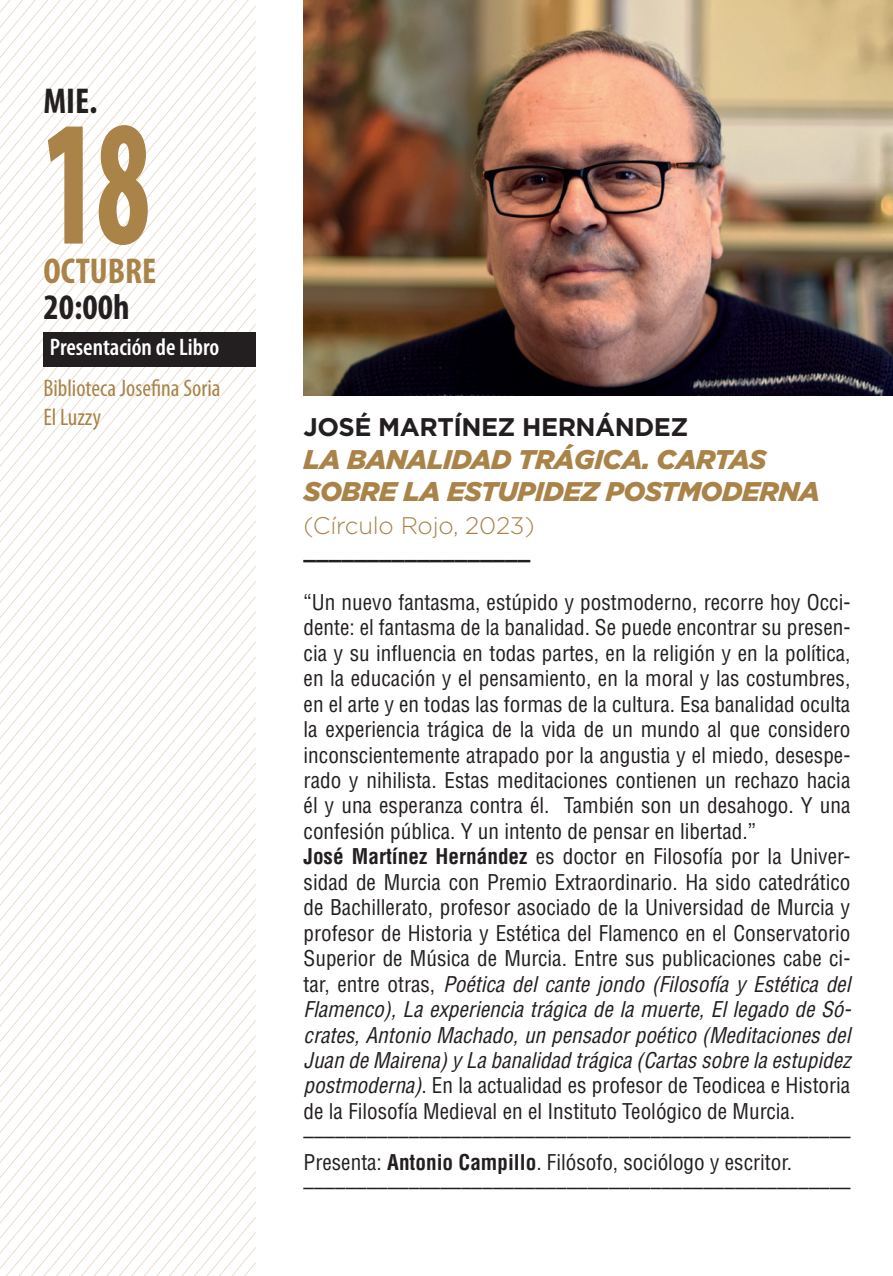
<style>
.page{position:relative;width:893px;height:1276px;background:#fff}
.page>*{position:absolute;margin:0;border:0;box-sizing:border-box;transform-origin:0 0}
.t1{font:900 condensed 180px "Myriad Pro";color:#a98348;scale:.67 1}
.t2{font:700 condensed 36px "Myriad Pro";color:#231f20}
.t3{font:700 condensed 36px "Myriad Pro";color:#a98348}
.t4{font:italic 900 27px/32.4px "Gotham";letter-spacing:-.02em;color:#a98348}
.t5{font:700 25.5px "Gotham";letter-spacing:-.02em;color:#231f20}
.t6{font:condensed 24px/28.8px "Myriad Pro";color:#a98348}
.t7{font:600 condensed 24px "Myriad Pro";color:#fff}
.t8{font:300 24px "Gotham";letter-spacing:-.01em;color:#a98348}
.t9{font:condensed 21.3px/25.5px "Helvetica LT Std";color:#231f20}
.t10{font:condensed 21px "Helvetica LT Std";color:#231f20}
.t11{font:900 21px "Gotham";color:#231f20}
.s1{font-weight:700}
.s2{font-style:italic}
</style>
<div class="page">
<svg style="left:0;top:0;width:256px;height:1276px"></svg>
<div style="left:43px;top:332px;width:213px;height:35px;background:#231f20"></div>
<img style="left:304px;top:0;width:589px;height:395px">
<h2 class="t2" style="left:43px;top:79px;width:56px">MIE.</h2>
<h1 class="t1" style="left:43px;top:76px;width:161px">18</h1>
<h2 class="t3" style="left:43px;top:249px;width:115px">OCTUBRE</h2>
<h2 class="t2" style="left:43px;top:285px;width:88px">20:00h</h2>
<p class="t7" style="left:50px;top:332px;width:171px">Presentación de Libro</p>
<p class="t6" style="left:43px;top:375px;width:179px">Biblioteca Josefina Soria<br>El Luzzy</p>
<p class="t5" style="left:304px;top:418px;width:386px">JOSÉ MARTÍNEZ HERNÁNDEZ</p>
<p class="t4" style="left:304px;top:445px;width:518px">LA BANALIDAD TRÁGICA. CARTAS<br>SOBRE LA ESTUPIDEZ POSTMODERNA</p>
<p class="t8" style="left:304px;top:516px;width:233px">(Círculo Rojo, 2023)</p>
<p class="t11" style="left:304px;top:544px;width:228px">__________________</p>
<p class="t9" style="left:304px;top:590px;width:549px">“Un nuevo fantasma, estúpido y postmoderno, recorre hoy Occi&shy;dente: el fantasma de la banalidad. Se puede encontrar su presen&shy;cia y su influencia en todas partes, en la religión y en la política, en la educación y el pensamiento, en la moral y las costumbres, en el arte y en todas las formas de la cultura. Esa banalidad oculta la experiencia trágica de la vida de un mundo al que considero inconscientemente atrapado por la angustia y el miedo, desespe&shy;rado y nihilista. Estas meditaciones contienen un rechazo hacia él y una esperanza contra él. También son un desahogo. Y una confesión pública. Y un intento de pensar en libertad.”<br><span class="s1">José Martínez Hernández</span> es doctor en Filosofía por la Univer&shy;sidad de Murcia con Premio Extraordinario. Ha sido catedrático de Bachillerato, profesor asociado de la Universidad de Murcia y profesor de Historia y Estética del Flamenco en el Conservatorio Superior de Música de Murcia. Entre sus publicaciones cabe ci&shy;tar, entre otras, <span class="s2">Poética del cante jondo (Filosofía y Estética del Flamenco), La experiencia trágica de la muerte, El legado de Só&shy;crates, Antonio Machado, un pensador poético (Meditaciones del Juan de Mairena) y La banalidad trágica (Cartas sobre la estupidez postmoderna)</span>. En la actualidad es profesor de Teodicea e Historia de la Filosofía Medieval en el Instituto Teológico de Murcia.</p>
<p class="t10" style="left:304px;top:1128px;width:549px">––––––––––––––––––––––––––––––––––––––––––––––––––––</p>
<p class="t9" style="left:304px;top:1150px;width:490px">Presenta: <span class="s1">Antonio Campillo</span>. Filósofo, sociólogo y escritor.</p>
<p class="t10" style="left:304px;top:1178px;width:549px">––––––––––––––––––––––––––––––––––––––––––––––––––––</p>
</div>
